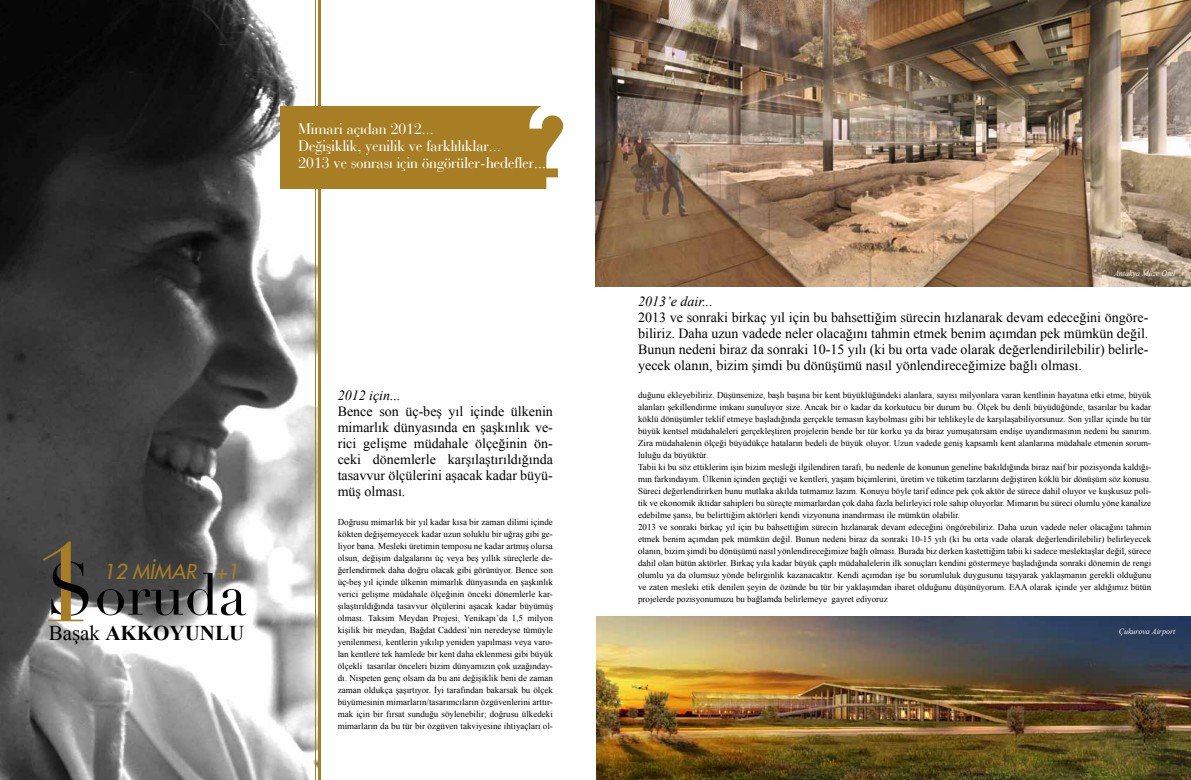
<style>
.page{position:relative;width:1191px;height:780px;background:#fff}
.page>*{position:absolute;margin:0;border:0;box-sizing:border-box;transform-origin:0 0}
.t1{font:120.3px "DIN Mittbek Alternate";color:#fff}
.t2{font:700 21px "Times New Roman";color:#000}
.t3{font:italic 20.1px "Futura Tr";color:#a77e23}
.t4{font:16px/17.1px "Bauer Bodoni BT";letter-spacing:.005em;color:#fff}
.t5{font:14px/16px "Times New Roman";color:#000;text-align:justify}
.t6{font:italic 14px "Times New Roman";color:#000}
.t7{font:9px/12px "Times New Roman";color:#000;text-align:justify}
.t8{font:italic 8px "Times New Roman";color:#fff}
.s1{font-weight:400}
</style>
<div class="page">
<svg style="left:317px;top:0;width:4px;height:780px;background:#b69753"></svg>
<img style="left:0;top:0;width:317px;height:780px">
<hr style="left:315px;top:0;width:1px;height:780px;background:#a77e23">
<svg style="left:97px;top:573px;width:149px;height:42px;background:#626262"></svg>
<svg style="left:43px;top:541px;width:45px;height:80px;background:#655c49"></svg>
<div style="left:281px;top:107px;width:286px;height:82px;background:#a77e23"></div>
<div style="left:558px;top:99px;width:21px;height:21px;background:#fff;border-radius:50%"></div>
<svg style="left:557px;top:140px;width:10px;height:49px"></svg>
<img style="left:595px;top:0;width:596px;height:286px">
<img style="left:596px;top:617px;width:595px;height:163px">
<h1 class="t1" style="left:526px;top:77px;width:57px">?</h1>
<h3 class="t4" style="left:298px;top:120px;width:249px">Mimari açıdan 2012...<br>Değişiklik, yenilik ve farklılıklar...<br>2013 ve sonrası için öngörüler-hedefler...</h3>
<h3 class="t3" style="left:104px;top:558px;width:137px">12 MİMAR +1</h3>
<h2 class="t2" style="left:49px;top:618px;width:197px"><span class="s1">Başak</span> AKKOYUNLU</h2>
<h3 class="t6" style="left:338px;top:386px;width:64px">2012 için...</h3>
<h3 class="t5" style="left:338px;top:403px;width:217px">Bence son üç-beş yıl içinde ülkenin mimarlık dünyasında en şaşkınlık ve&shy;rici gelişme müdahale ölçeğinin ön&shy;ceki dönemlerle karşılaştırıldığında tasavvur ölçülerini aşacak kadar büyü&shy;müş olması.</h3>
<p class="t7" style="left:338px;top:516px;width:217px">Doğrusu mimarlık bir yıl kadar kısa bir zaman dilimi içinde kökten değişemeyecek kadar uzun soluklu bir uğraş gibi ge&shy;liyor bana. Mesleki üretimin temposu ne kadar artmış olursa olsun, değişim dalgalarını üç veya beş yıllık süreçlerle de&shy;ğerlendirmek daha doğru olacak gibi görünüyor. Bence son üç-beş yıl içinde ülkenin mimarlık dünyasında en şaşkınlık verici gelişme müdahale ölçeğinin önceki dönemlerle kar&shy;şılaştırıldığında tasavvur ölçülerini aşacak kadar büyümüş olması. Taksim Meydan Projesi, Yenikapı’da 1,5 milyon kişilik bir meydan, Bağdat Caddesi’nin neredeyse tümüyle yenilenmesi, kentlerin yıkılıp yeniden yapılması veya varo&shy;lan kentlere tek hamlede bir kent daha eklenmesi gibi büyük ölçekli tasarılar önceleri bizim dünyamızın çok uzağınday&shy;dı. Nispeten genç olsam da bu ani değişiklik beni de zaman zaman oldukça şaşırtıyor. İyi tarafından bakarsak bu ölçek büyümesinin mimarların/tasarımcıların özgüvenlerini arttır&shy;mak için bir fırsat sunduğu söylenebilir; doğrusu ülkedeki mimarların da bu tür bir özgüven takviyesine ihtiyaçları ol-</p>
<p class="t8" style="left:1114px;top:267px;width:63px">Antakya Müze Otel</p>
<h3 class="t6" style="left:638px;top:292px;width:76px">2013’e dair...</h3>
<p class="t5" style="left:638px;top:309px;width:512px">2013 ve sonraki birkaç yıl için bu bahsettiğim sürecin hızlanarak devam edeceğini öngöre&shy;biliriz. Daha uzun vadede neler olacağını tahmin etmek benim açımdan pek mümkün değil.<br>Bunun nedeni biraz da sonraki 10-15 yılı (ki bu orta vade olarak değerlendirilebilir) belirle&shy;yecek olanın, bizim şimdi bu dönüşümü nasıl yönlendireceğimize bağlı olması.</p>
<p class="t7" style="left:638px;top:389px;width:515px;text-align:left">duğunu ekleyebiliriz. Düşünsenize, başlı başına bir kent büyüklüğündeki alanlara, sayısı milyonlara varan kentlinin hayatına etki etme, büyük alanları şekillendirme imkanı sunuluyor size. Ancak bir o kadar da korkutucu bir durum bu. Ölçek bu denli büyüdüğünde, tasarılar bu kadar köklü dönüşümler teklif etmeye başladığında gerçekle temasın kaybolması gibi bir tehlikeyle de karşılaşabiliyorsunuz. Son yıllar içinde bu tür büyük kentsel müdahaleleri gerçekleştiren projelerin bende bir tür korku ya da biraz yumuşatırsam endişe uyandırmasının nedeni bu sanırım.<br>Zira müdahalenin ölçeği büyüdükçe hataların bedeli de büyük oluyor. Uzun vadede geniş kapsamlı kent alanlarına müdahale etmenin sorum&shy;luluğu da büyüktür.<br>Tabii ki bu söz ettiklerim işin bizim mesleği ilgilendiren tarafı, bu nedenle de konunun geneline bakıldığında biraz naif bir pozisyonda kaldığı&shy;mın farkındayım. Ülkenin içinden geçtiği ve kentleri, yaşam biçimlerini, üretim ve tüketim tarzlarını değiştiren köklü bir dönüşüm söz konusu.<br>Süreci değerlendirirken bunu mutlaka akılda tutmamız lazım. Konuyu böyle tarif edince pek çok aktör de sürece dahil oluyor ve kuşkusuz poli&shy;tik ve ekonomik iktidar sahipleri bu süreçte mimarlardan çok daha fazla belirleyici role sahip oluyorlar. Mimarın bu süreci olumlu yöne kanalize edebilme şansı, bu belirttiğim aktörleri kendi vizyonuna inandırması ile mümkün olabilir.<br>2013 ve sonraki birkaç yıl için bu bahsettiğim sürecin hızlanarak devam edeceğini öngörebiliriz. Daha uzun vadede neler olacağını tahmin etmek benim açımdan pek mümkün değil. Bunun nedeni biraz da sonraki 10-15 yılı (ki bu orta vade olarak değerlendirilebilir) belirleyecek olanın, bizim şimdi bu dönüşümü nasıl yönlendireceğimize bağlı olması. Burada biz derken kastettiğim tabii ki sadece meslektaşlar değil, sürece dahil olan bütün aktörler. Birkaç yıla kadar büyük çaplı müdahalelerin ilk sonuçları kendini göstermeye başladığında sonraki dönemin de rengi olumlu ya da olumsuz yönde belirginlik kazanacaktır. Kendi açımdan işe bu sorumluluk duygusunu taşıyarak yaklaşmanın gerekli olduğunu ve zaten mesleki etik denilen şeyin de özünde bu tür bir yaklaşımdan ibaret olduğunu düşünüyorum. EAA olarak içinde yer aldığımız bütün projelerde pozisyonumuzu bu bağlamda belirlemeye gayret ediyoruz</p>
<p class="t8" style="left:1118px;top:625px;width:58px">Çukurova Airport</p>
</div>
